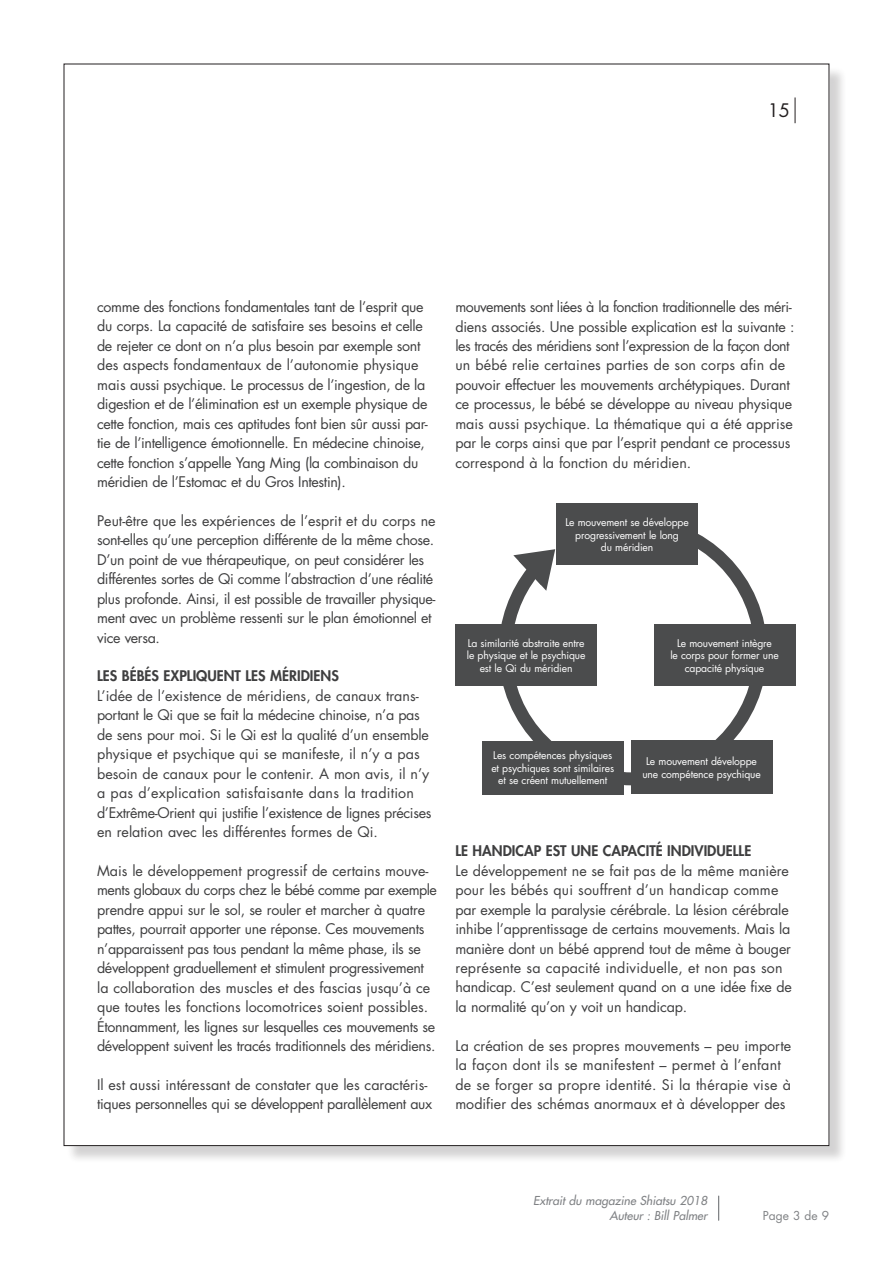
<style>
.page{position:relative;width:893px;height:1263px;background:#fff}
.page>*{position:absolute;margin:0;border:0;box-sizing:border-box;transform-origin:0 0}
.t1{font:18.15px "Futura";color:#231f20}
.t2{font:14.25px/19.5px "Futura";letter-spacing:-.015em;color:#3e3e3f}
.gs_rechts{font:italic 500 12px "Futura Std";color:#808285}
.t3{font:12px "Futura Std";color:#808285}
.t4{font:10.35px/12.5px "Futura";letter-spacing:-.015em;color:#fff;text-align:center}
.s1{font-weight:800}
</style>
<div class="page">
<svg style="left:718px;top:1196px;width:1px;height:24px"></svg>
<div style="left:66px;top:66px;width:781px;height:1097px;background:#231f20;opacity:.2"></div>
<div style="left:64px;top:64px;width:765px;height:1081px;background:#fff"></div>
<svg style="left:795px;top:97px;width:1px;height:26px"></svg>
<svg style="left:492px;top:534px;width:282px;height:258px"></svg>
<div style="left:654px;top:625px;width:141px;height:61px;background:#4b4c4d"></div>
<div style="left:631px;top:740px;width:141px;height:54px;background:#4b4c4d"></div>
<div style="left:482px;top:741px;width:141px;height:53px;background:#4b4c4d"></div>
<div style="left:455px;top:625px;width:142px;height:61px;background:#4b4c4d"></div>
<div style="left:556px;top:504px;width:142px;height:61px;background:#4b4c4d"></div>
<svg style="left:513px;top:549px;width:42px;height:42px"></svg>
<p class="t1" style="left:768px;top:98px;width:24px">15</p>
<p class="t2" style="left:97px;top:297px;width:332px">comme des fonctions fondamentales tant de l’esprit que du corps. La capacité de satisfaire ses besoins et celle de rejeter ce dont on n’a plus besoin par exemple sont des aspects fondamentaux de l’autonomie physique mais aussi psychique. Le processus de l’ingestion, de la digestion et de l’élimination est un exemple physique de cette fonction, mais ces aptitudes font bien sûr aussi par&shy;tie de l’intelligence émotionnelle. En médecine chinoise, cette fonction s’appelle Yang Ming (la combinaison du méridien de l’Estomac et du Gros Intestin).</p>
<p class="t2" style="left:97px;top:511px;width:340px">Peut-être que les expériences de l’esprit et du corps ne sont-elles qu’une perception différente de la même chose.<br>D’un point de vue thérapeutique, on peut considérer les différentes sortes de Qi comme l’abstraction d’une réalité plus profonde. Ainsi, il est possible de travailler physique&shy;ment avec un problème ressenti sur le plan émotionnel et vice versa.</p>
<p class="t2" style="left:97px;top:666px;width:336px"><span class="s1">LES BÉBÉS EXPLIQUENT LES MÉRIDIENS<br></span>L’idée de l’existence de méridiens, de canaux trans&shy;portant le Qi que se fait la médecine chinoise, n’a pas de sens pour moi. Si le Qi est la qualité d’un ensemble physique et psychique qui se manifeste, il n’y a pas besoin de canaux pour le contenir. A mon avis, il n’y a pas d’explication satisfaisante dans la tradition d’Extrême-Orient qui justifie l’existence de lignes précises en relation avec les différentes formes de Qi.</p>
<p class="t2" style="left:97px;top:861px;width:341px">Mais le développement progressif de certains mouve&shy;ments globaux du corps chez le bébé comme par exemple prendre appui sur le sol, se rouler et marcher à quatre pattes, pourrait apporter une réponse. Ces mouvements n’apparaissent pas tous pendant la même phase, ils se développent graduellement et stimulent progressivement la collaboration des muscles et des fascias jusqu’à ce que toutes les fonctions locomotrices soient possibles.<br>Étonnamment, les lignes sur lesquelles ces mouvements se développent suivent les tracés traditionnels des méridiens.</p>
<p class="t2" style="left:97px;top:1075px;width:337px">Il est aussi intéressant de constater que les caractéris&shy;tiques personnelles qui se développent parallèlement aux</p>
<p class="t2" style="left:455px;top:297px;width:341px">mouvements sont liées à la fonction traditionnelle des méri&shy;diens associés. Une possible explication est la suivante : les tracés des méridiens sont l’expression de la façon dont un bébé relie certaines parties de son corps afin de pouvoir effectuer les mouvements archétypiques. Durant ce processus, le bébé se développe au niveau physique mais aussi psychique. La thématique qui a été apprise par le corps ainsi que par l’esprit pendant ce processus correspond à la fonction du méridien.</p>
<p class="t4" style="left:565px;top:516px;width:125px">Le mouvement se développe progressivement le long<br>du méridien</p>
<p class="t4" style="left:467px;top:637px;width:120px">La similarité abstraite entre le physique et le psychique est le Qi du méridien</p>
<p class="t4" style="left:670px;top:637px;width:110px">Le mouvement intègre<br>le corps pour former une capacité physique</p>
<p class="t4" style="left:491px;top:749px;width:124px">Les compétences physiques et psychiques sont similaires et se créent mutuellement</p>
<p class="t4" style="left:642px;top:755px;width:120px">Le mouvement développe une compétence psychique</p>
<p class="t2" style="left:455px;top:841px;width:338px"><span class="s1">LE HANDICAP EST UNE CAPACITÉ INDIVIDUELLE<br></span>Le développement ne se fait pas de la même manière pour les bébés qui souffrent d’un handicap comme par exemple la paralysie cérébrale. La lésion cérébrale inhibe l’apprentissage de certains mouvements. Mais la manière dont un bébé apprend tout de même à bouger représente sa capacité individuelle, et non pas son handicap. C’est seulement quand on a une idée fixe de la normalité qu’on y voit un handicap.</p>
<p class="t2" style="left:455px;top:1035px;width:337px">La création de ses propres mouvements – peu importe la façon dont ils se manifestent – permet à l’enfant de se forger sa propre identité. Si la thérapie vise à modifier des schémas anormaux et à développer des</p>
<p class="gs_rechts" style="left:533px;top:1193px;width:176px">Extrait du magazine Shiatsu 2018</p>
<p class="gs_rechts" style="left:609px;top:1208px;width:99px">Auteur : Bill Palmer</p>
<p class="t3" style="left:763px;top:1208px;width:68px">Page 3 de 9</p>
</div>
